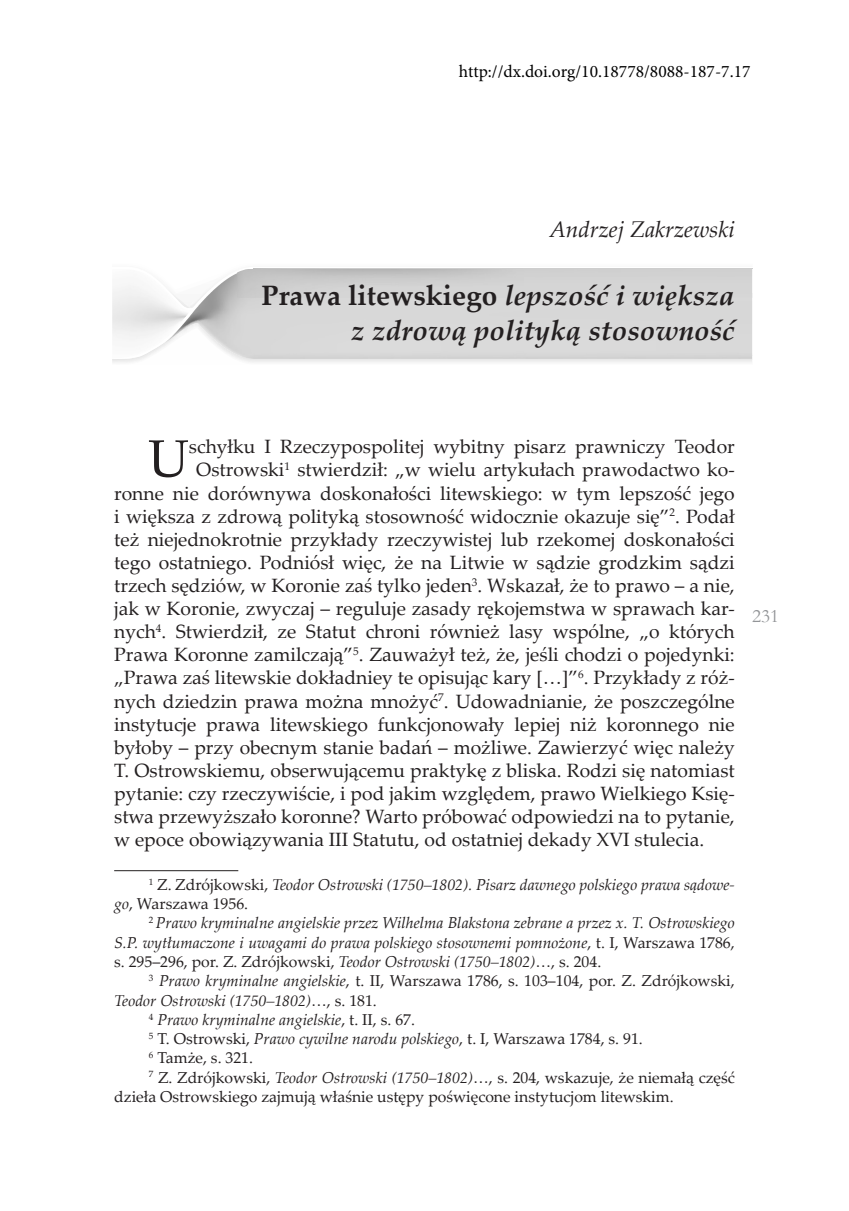
<style>
.page{position:relative;width:849px;height:1211px;background:#fff}
.page>*{position:absolute;margin:0;border:0;box-sizing:border-box;transform-origin:0 0}
.pierwszy_akapit{font:52.5px "Palatino Linotype";color:#231f20}
.tytuł{font:italic 700 28px/35px "Palatino Linotype";color:#231f20;text-align:right}
.autor{font:italic 22.75px "Palatino Linotype";color:#231f20}
.pierwszy_akapit-2{font:19.25px "Palatino Linotype";color:#231f20}
.t1{font:19.25px "Garamond";color:#939598}
.t2{font:17.5px "Minion Pro";color:#000}
.przypisy{font:italic 15.75px/19.2px "Palatino Linotype";color:#231f20}
.przypisy-2{font:15.75px/19.2px "Palatino Linotype";color:#231f20}
.s1{font-style:normal}
.s2{font-style:italic}
</style>
<div class="page">
<svg style="left:112px;top:267px;width:640px;height:92px;fill:#f6f6f6"></svg>
<img style="left:164px;top:319px;width:588px;height:40px">
<img style="left:165px;top:272px;width:587px;height:84px">
<div style="left:523px;top:269px;width:229px;height:29px;background:#d5d5d5"></div>
<img style="left:237px;top:269px;width:286px;height:29px">
<hr style="left:114px;top:870px;width:124px;height:1px;background:#231f20">
<p class="t2" style="left:458px;top:60px;width:293px">http://dx.doi.org/10.18778/8088-187-7.17</p>
<p class="autor" style="left:549px;top:213px;width:187px">Andrzej Zakrzewski</p>
<p class="tytuł" style="left:261px;top:277px;width:474px"><span class="s1">Prawa litewskiego</span> lepszość i większa z zdrową polityką stosowność</p>
<p class="pierwszy_akapit" style="left:148px;top:421px;width:42px">U</p>
<p class="pierwszy_akapit-2" style="left:189px;top:433px;width:547px">schyłku I Rzeczypospolitej wybitny pisarz prawniczy Teodor</p>
<p class="pierwszy_akapit-2" style="left:196px;top:456px;width:540px">Ostrowski<sup>1</sup> stwierdził: „w wielu artykułach prawodactwo ko-</p>
<p class="pierwszy_akapit-2" style="left:114px;top:479px;width:622px">ronne nie dorównywa doskonałości litewskiego: w tym lepszość jego</p>
<p class="pierwszy_akapit-2" style="left:114px;top:502px;width:622px">i większa z zdrową polityką stosowność widocznie okazuje się”<sup>2</sup>. Podał</p>
<p class="pierwszy_akapit-2" style="left:114px;top:525px;width:622px">też niejednokrotnie przykłady rzeczywistej lub rzekomej doskonałości</p>
<p class="pierwszy_akapit-2" style="left:114px;top:548px;width:622px">tego ostatniego. Podniósł więc, że na Litwie w sądzie grodzkim sądzi</p>
<p class="pierwszy_akapit-2" style="left:114px;top:572px;width:622px">trzech sędziów, w Koronie zaś tylko jeden<sup>3</sup>. Wskazał, że to prawo – a nie,</p>
<p class="pierwszy_akapit-2" style="left:114px;top:595px;width:622px">jak w Koronie, zwyczaj – reguluje zasady rękojemstwa w sprawach kar-</p>
<p class="pierwszy_akapit-2" style="left:114px;top:618px;width:622px">nych<sup>4</sup>. Stwierdził, ze Statut chroni również lasy wspólne, „o których</p>
<p class="pierwszy_akapit-2" style="left:114px;top:641px;width:622px">Prawa Koronne zamilczają”<sup>5</sup>. Zauważył też, że, jeśli chodzi o pojedynki:</p>
<p class="pierwszy_akapit-2" style="left:114px;top:664px;width:622px">„Prawa zaś litewskie dokładniey te opisując kary […]”<sup>6</sup>. Przykłady z róż-</p>
<p class="pierwszy_akapit-2" style="left:114px;top:687px;width:622px">nych dziedzin prawa można mnożyć<sup>7</sup>. Udowadnianie, że poszczególne</p>
<p class="pierwszy_akapit-2" style="left:114px;top:710px;width:622px">instytucje prawa litewskiego funkcjonowały lepiej niż koronnego nie</p>
<p class="pierwszy_akapit-2" style="left:114px;top:733px;width:622px">byłoby – przy obecnym stanie badań – możliwe. Zawierzyć więc należy</p>
<p class="pierwszy_akapit-2" style="left:114px;top:756px;width:622px">T. Ostrowskiemu, obserwującemu praktykę z bliska. Rodzi się natomiast</p>
<p class="pierwszy_akapit-2" style="left:114px;top:779px;width:622px">pytanie: czy rzeczywiście, i pod jakim względem, prawo Wielkiego Księ-</p>
<p class="pierwszy_akapit-2" style="left:114px;top:803px;width:622px">stwa przewyższało koronne? Warto próbować odpowiedzi na to pytanie,</p>
<p class="pierwszy_akapit-2" style="left:114px;top:826px;width:591px">w epoce obowiązywania III Statutu, od ostatniej dekady XVI stulecia.</p>
<p class="przypisy" style="left:114px;top:874px;width:622px;text-indent:35px"><sup>1</sup> <span class="s1">Z. Zdrójkowski,</span> Teodor Ostrowski (1750–1802). Pisarz dawnego polskiego prawa sądowe&shy;go<span class="s1">, Warszawa 1956.</span></p>
<p class="przypisy" style="left:114px;top:912px;width:622px;text-align:justify;text-indent:35px"><sup>2</sup> Prawo kryminalne angielskie przez Wilhelma Blakstona zebrane a przez x. T. Ostrowskiego S.P. wytłumaczone i uwagami do prawa polskiego stosownemi pomnożone<span class="s1">, t. I, Warszawa 1786, s. 295–296, por. Z. Zdrójkowski,</span> Teodor Ostrowski (1750–1802)<span class="s1">…, s. 204.</span></p>
<p class="przypisy-2" style="left:114px;top:970px;width:622px;text-indent:35px"><sup>3</sup> <span class="s2">Prawo kryminalne angielskie</span>, t. II, Warszawa 1786, s. 103–104, por. Z. Zdrójkowski,<br><span class="s2">Teodor Ostrowski (1750–1802)</span>…, s. 181.</p>
<p class="przypisy" style="left:149px;top:1009px;width:267px"><sup>4</sup> Prawo kryminalne angielskie<span class="s1">, t. II, s. 67.</span></p>
<p class="przypisy-2" style="left:149px;top:1028px;width:495px"><sup>5</sup> T. Ostrowski, <span class="s2">Prawo cywilne narodu polskiego</span>, t. I, Warszawa 1784, s. 91.</p>
<p class="przypisy-2" style="left:149px;top:1047px;width:106px"><sup>6</sup> Tamże, s. 321.</p>
<p class="przypisy-2" style="left:114px;top:1066px;width:622px;text-indent:35px"><sup>7</sup> Z. Zdrójkowski, <span class="s2">Teodor Ostrowski (1750–1802)</span>…, s. 204, wskazuje, że niemałą część dzieła Ostrowskiego zajmują właśnie ustępy poświęcone instytucjom litewskim.</p>
<p class="t1" style="left:752px;top:602px;width:29px">231</p>
</div>
